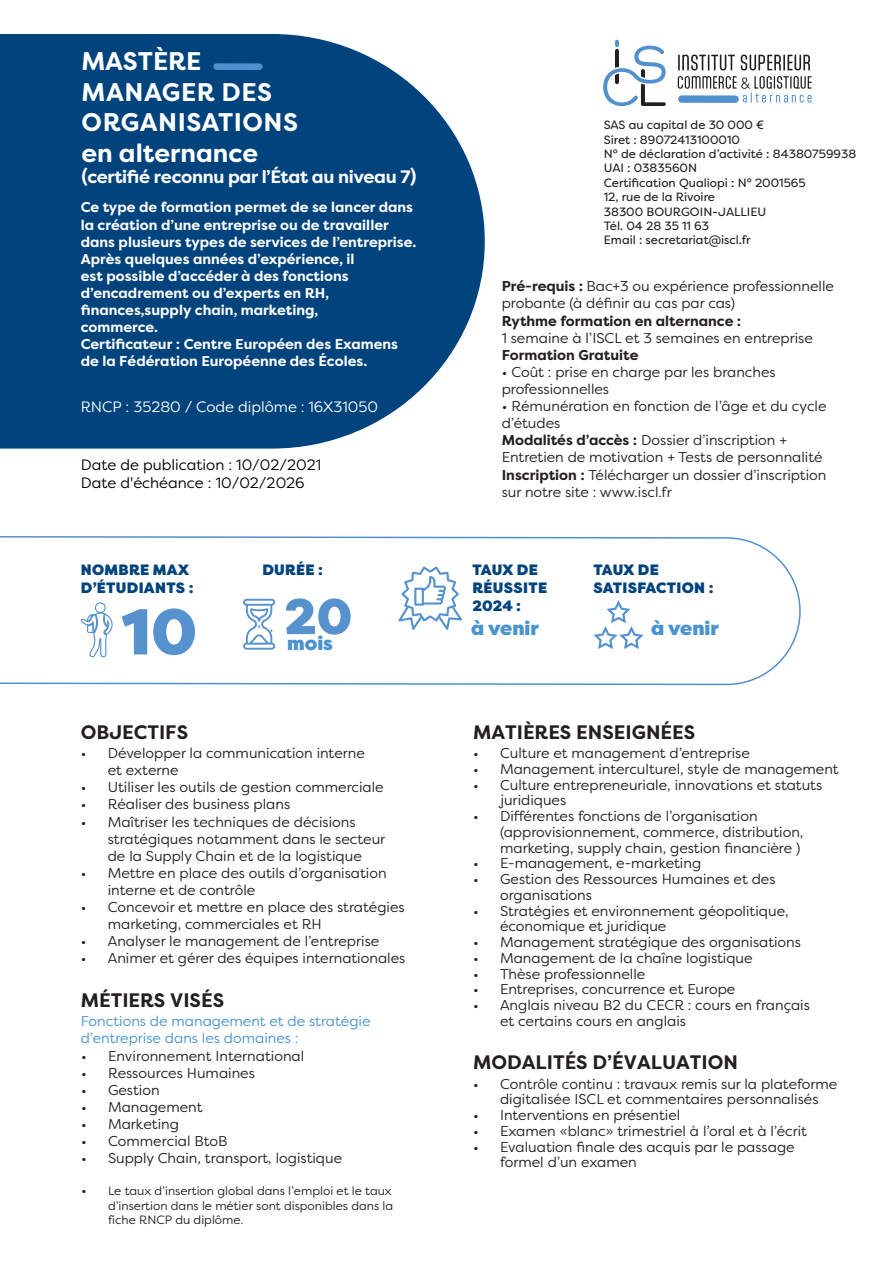
<style>
.page{position:relative;width:893px;height:1263px;background:#fff}
.page>*{position:absolute;margin:0;border:0;box-sizing:border-box;transform-origin:0 0}
.retrait_espacement_4{font:900 64.65px "Filson Pro";color:#5592ce}
.retrait_espacement_4-2{font:900 50.1px "Filson Pro";color:#5592ce}
.t1{font:700 25.5px/30.6px "Filson Pro";color:#fff}
.retrait_espacement_2{font:700 19.5px "Filson Pro";color:#231f20}
.retrait_espacement_4-3{font:900 19.5px "Filson Pro";color:#4994d0}
.t2{font:700 18px "Filson Pro";letter-spacing:-.02em;color:#fff}
.retrait_espacement_4-4{font:900 15px/18px "Filson Pro";letter-spacing:.02em;color:#01437c}
.t3{font:15px/18px "Filson Pro";color:#000}
.t4{font:15px "Filson Pro";color:#fff}
.retrait_espacement_4-5{font:14.25px/17.1px "Filson Pro";color:#231f20}
.t5{font:700 14.25px/17.1px "Filson Pro";color:#fff}
.retrait_espacement_2-2{font:14.25px/17.1px "Filson Pro";color:#4994d0}
.retrait_espacement_4-6{font:700 14.25px "Filson Pro";color:#231f20}
.retrait_espacement_4-7{font:12px/14.4px "Filson Pro";color:#231f20}
.t6{font:12px/14.4px "Filson Pro";color:#231f20}
.s1{font-size:14.25px}
.s2{font-weight:700}
</style>
<div class="page">
<svg style="left:0;top:34px;width:485px;height:415px;background:#195588"></svg>
<div style="left:213px;top:63px;width:50px;height:7px;background:#5090cc;border-radius:3px"></div>
<svg style="left:678px;top:55px;width:134px;height:48px"></svg>
<div style="left:678px;top:95px;width:61px;height:8px;background:#5090cc;border-radius:4px"></div>
<svg style="left:603px;top:40px;width:63px;height:66px"></svg>
<svg style="left:0;top:536px;width:801px;height:148px"></svg>
<svg style="left:81px;top:602px;width:32px;height:55px"></svg>
<svg style="left:242px;top:599px;width:33px;height:51px"></svg>
<svg style="left:398px;top:566px;width:64px;height:64px"></svg>
<svg style="left:591px;top:600px;width:55px;height:51px"></svg>
<p class="t1" style="left:81px;top:46px;width:218px">MASTÈRE<br>MANAGER DES<br>ORGANISATIONS en alternance</p>
<p class="t2" style="left:81px;top:166px;width:337px">(certifié reconnu par l’État au niveau 7)</p>
<p class="t5" style="left:81px;top:199px;width:337px">Ce type de formation permet de se lancer dans la création d’une entreprise ou de travailler dans plusieurs types de services de l’entreprise.<br>Après quelques années d’expérience, il<br>est possible d’accéder à des fonctions d’encadrement ou d’experts en RH, finances,supply chain, marketing,<br>commerce.<br>Certificateur : Centre Européen des Examens de la Fédération Européenne des Écoles.</p>
<p class="t4" style="left:81px;top:397px;width:299px">RNCP : 35280 / Code diplôme : 16X31050</p>
<p class="t3" style="left:81px;top:455px;width:242px">Date de publication : 10/02/2021<br>Date d'échéance : 10/02/2026</p>
<p class="retrait_espacement_4-4" style="left:81px;top:561px;width:114px">NOMBRE MAX<br>D’ÉTUDIANTS :</p>
<p class="retrait_espacement_4" style="left:122px;top:591px;width:77px">10</p>
<p class="retrait_espacement_4-4" style="left:262px;top:561px;width:62px">DURÉE :</p>
<p class="retrait_espacement_4-2" style="left:284px;top:585px;width:70px">20</p>
<p class="retrait_espacement_4-3" style="left:287px;top:631px;width:47px">mois</p>
<p class="retrait_espacement_2" style="left:81px;top:719px;width:109px">OBJECTIFS</p>
<p class="retrait_espacement_4-5" style="left:108px;top:744px;width:259px;text-indent:-27px">• Développer la communication interne et externe</p>
<p class="retrait_espacement_4-5" style="left:81px;top:778px;width:304px">• Utiliser les outils de gestion commerciale</p>
<p class="retrait_espacement_4-5" style="left:81px;top:795px;width:211px">• Réaliser des business plans</p>
<p class="retrait_espacement_4-5" style="left:108px;top:813px;width:279px;text-indent:-27px">• Maîtriser les techniques de décisions stratégiques notamment dans le secteur de la Supply Chain et de la logistique</p>
<p class="retrait_espacement_4-5" style="left:108px;top:864px;width:280px;text-indent:-27px">• Mettre en place des outils d’organisation interne et de contrôle</p>
<p class="retrait_espacement_4-5" style="left:108px;top:898px;width:298px;text-indent:-27px">• Concevoir et mettre en place des stratégies marketing, commerciales et RH</p>
<p class="retrait_espacement_4-5" style="left:81px;top:932px;width:300px">• Analyser le management de l’entreprise</p>
<p class="retrait_espacement_4-5" style="left:81px;top:949px;width:326px">• Animer et gérer des équipes internationales</p>
<p class="retrait_espacement_2" style="left:81px;top:987px;width:145px">MÉTIERS VISÉS</p>
<p class="retrait_espacement_2-2" style="left:81px;top:1012px;width:291px">Fonctions de management et de stratégie d’entreprise dans les domaines :</p>
<p class="retrait_espacement_4-5" style="left:81px;top:1047px;width:225px">• Environnement International</p>
<p class="retrait_espacement_4-5" style="left:81px;top:1064px;width:175px">• Ressources Humaines</p>
<p class="retrait_espacement_4-5" style="left:81px;top:1081px;width:80px">• Gestion</p>
<p class="retrait_espacement_4-5" style="left:81px;top:1098px;width:123px">• Management</p>
<p class="retrait_espacement_4-5" style="left:81px;top:1115px;width:99px">• Marketing</p>
<p class="retrait_espacement_4-5" style="left:81px;top:1132px;width:148px">• Commercial BtoB</p>
<p class="retrait_espacement_4-5" style="left:81px;top:1149px;width:263px">• Supply Chain, transport, logistique</p>
<p class="t6" style="left:108px;top:1183px;width:287px;text-indent:-27px"><span class="s1">•</span> Le taux d’insertion global dans l’emploi et le taux d’insertion dans le métier sont disponibles dans la fiche RNCP du diplôme.</p>
<p class="retrait_espacement_4-7" style="left:604px;top:118px;width:254px">SAS au capital de 30 000 €<br>Siret : 89072413100010<br>N° de déclaration d’activité : 84380759938<br>UAI : 0383560N<br>Certification Qualiopi : N° 2001565<br>12, rue de la Rivoire<br>38300 BOURGOIN-JALLIEU<br>Tél. 04 28 35 11 63<br>Email : secretariat@iscl.fr</p>
<p class="retrait_espacement_4-5" style="left:502px;top:277px;width:334px"><span class="s2">Pré-requis :</span> Bac+3 ou expérience professionnelle probante (à définir au cas par cas)</p>
<p class="retrait_espacement_4-6" style="left:502px;top:312px;width:241px">Rythme formation en alternance :</p>
<p class="retrait_espacement_4-5" style="left:502px;top:329px;width:313px">1 semaine à l’ISCL et 3 semaines en entreprise</p>
<p class="retrait_espacement_4-6" style="left:502px;top:346px;width:138px">Formation Gratuite</p>
<p class="retrait_espacement_4-5" style="left:502px;top:363px;width:275px">• Coût : prise en charge par les branches professionnelles</p>
<p class="retrait_espacement_4-5" style="left:502px;top:397px;width:326px">• Rémunération en fonction de l’âge et du cycle d’études</p>
<p class="retrait_espacement_4-5" style="left:502px;top:431px;width:322px"><span class="s2">Modalités d’accès :</span> Dossier d’inscription +<br>Entretien de motivation + Tests de personnalité</p>
<p class="retrait_espacement_4-5" style="left:502px;top:466px;width:326px"><span class="s2">Inscription :</span> Télécharger un dossier d’inscription sur notre site : www.iscl.fr</p>
<p class="retrait_espacement_4-4" style="left:473px;top:561px;width:76px">TAUX DE<br>RÉUSSITE</p>
<p class="retrait_espacement_4-4" style="left:472px;top:597px;width:50px">2024 :</p>
<p class="retrait_espacement_4-3" style="left:471px;top:616px;width:69px">à venir</p>
<p class="retrait_espacement_4-4" style="left:594px;top:561px;width:121px">TAUX DE<br>SATISFACTION :</p>
<h3 class="retrait_espacement_4-3" style="left:651px;top:616px;width:69px">à venir</h3>
<p class="retrait_espacement_2" style="left:473px;top:719px;width:224px">MATIÈRES ENSEIGNÉES</p>
<p class="retrait_espacement_4-5" style="left:473px;top:744px;width:278px">• Culture et management d’entreprise</p>
<p class="retrait_espacement_4-5" style="left:473px;top:760px;width:367px">• Management interculturel, style de management</p>
<p class="retrait_espacement_4-5" style="left:500px;top:776px;width:324px;line-height:15.8px;text-indent:-27px">• Culture entrepreneuriale, innovations et statuts juridiques</p>
<p class="retrait_espacement_4-5" style="left:500px;top:808px;width:305px;line-height:15.8px;text-indent:-27px">• Différentes fonctions de l’organisation (approvisionnement, commerce, distribution, marketing, supply chain, gestion financière )</p>
<p class="retrait_espacement_4-5" style="left:473px;top:854px;width:230px">• E-management, e-marketing</p>
<p class="retrait_espacement_4-5" style="left:500px;top:871px;width:277px;line-height:15.8px;text-indent:-27px">• Gestion des Ressources Humaines et des organisations</p>
<p class="retrait_espacement_4-5" style="left:500px;top:902px;width:290px;line-height:15.8px;text-indent:-27px">• Stratégies et environnement géopolitique, économique et juridique</p>
<p class="retrait_espacement_4-5" style="left:473px;top:933px;width:329px">• Management stratégique des organisations</p>
<p class="retrait_espacement_4-5" style="left:473px;top:949px;width:281px">• Management de la chaîne logistique</p>
<p class="retrait_espacement_4-5" style="left:473px;top:965px;width:174px">• Thèse professionnelle</p>
<p class="retrait_espacement_4-5" style="left:473px;top:980px;width:264px">• Entreprises, concurrence et Europe</p>
<p class="retrait_espacement_4-5" style="left:500px;top:997px;width:311px;line-height:15.8px;text-indent:-27px">• Anglais niveau B2 du CECR : cours en français et certains cours en anglais</p>
<p class="retrait_espacement_2" style="left:473px;top:1050px;width:267px">MODALITÉS D’ÉVALUATION</p>
<p class="retrait_espacement_4-5" style="left:473px;top:1075px;width:366px;line-height:15.8px;text-align:center">• Contrôle continu : travaux remis sur la plateforme digitalisée ISCL et commentaires personnalisés</p>
<p class="retrait_espacement_4-5" style="left:473px;top:1106px;width:209px">• Interventions en présentiel</p>
<p class="retrait_espacement_4-5" style="left:473px;top:1122px;width:335px">• Examen « blanc » trimestriel à l’oral et à l’écrit</p>
<p class="retrait_espacement_4-5" style="left:500px;top:1138px;width:296px;line-height:15.8px;text-indent:-27px">• Evaluation finale des acquis par le passage formel d’un examen</p>
</div>
